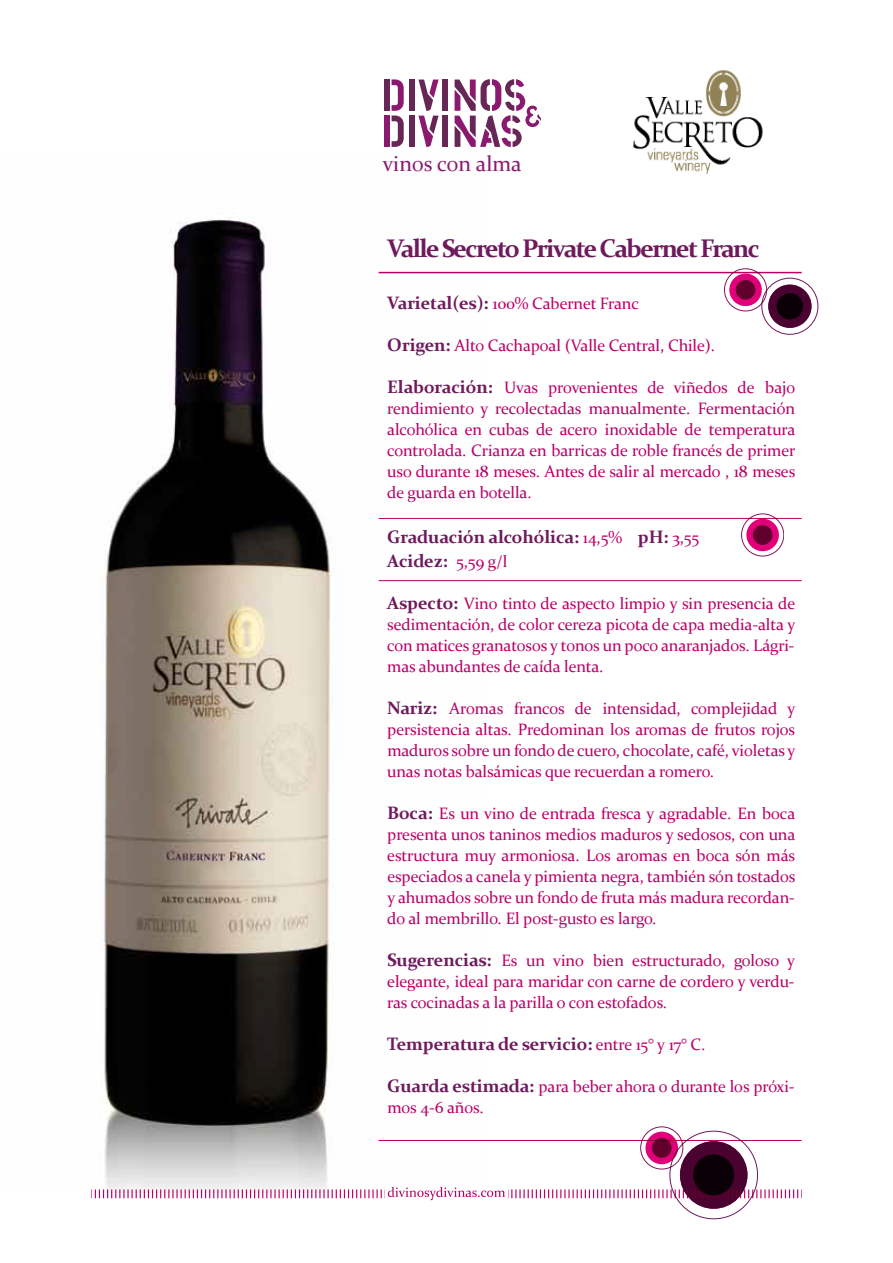
<style>
.page{position:relative;width:893px;height:1263px;background:#fff}
.page>*{position:absolute;margin:0;border:0;box-sizing:border-box;transform-origin:0 0}
.t1{font:700 25.5px "Constantia";letter-spacing:-.07em;color:#6e1a5c}
.t2{font:21.75px "Constantia";color:#8a1a6f}
.t3{font:700 18px/24px "Constantia";letter-spacing:-.01em;color:#6e1a5c}
.t4{font:16.5px/21px "Constantia";letter-spacing:-.01em;color:#b90068;text-align:justify}
.s1{font-weight:700;font-size:18px;color:#6e1a5c}
.s2{font-weight:400;font-size:16.5px;color:#b90068}
</style>
<div class="page">
<img style="left:102px;top:219px;width:380px;height:968px">
<div style="left:385px;top:1182px;width:123px;height:21px;background:#fff"></div>
<svg style="left:91px;top:1187px;width:711px;height:13px"></svg>
<div style="left:384px;top:116px;width:6px;height:31px;background:#8a1a6f"></div>
<div style="left:384px;top:79px;width:6px;height:32px;background:#672756"></div>
<div style="left:409px;top:80px;width:5px;height:31px;background:#672756"></div>
<div style="left:442px;top:80px;width:6px;height:31px;background:#672756"></div>
<svg style="left:392px;top:79px;width:12px;height:68px"></svg>
<div style="left:409px;top:116px;width:5px;height:31px;background:#672756"></div>
<div style="left:442px;top:116px;width:6px;height:31px;background:#672756"></div>
<svg style="left:418px;top:80px;width:21px;height:67px"></svg>
<svg style="left:455px;top:79px;width:86px;height:68px"></svg>
<hr style="left:379px;top:580px;width:423px;height:1px;background:#b90068">
<hr style="left:379px;top:518px;width:423px;height:1px;background:#b90068">
<hr style="left:379px;top:1140px;width:423px;height:1px;background:#b90068">
<hr style="left:379px;top:272px;width:423px;height:1px;background:#b90068">
<svg style="left:680px;top:1141px;width:67px;height:68px;background:#4c0331"></svg>
<div style="left:693px;top:1154px;width:41px;height:41px;background:#0b0005;border-radius:50%"></div>
<div style="left:724px;top:269px;width:43px;height:42px;border:1px solid #82175d;border-radius:50%"></div>
<div style="left:729px;top:274px;width:33px;height:32px;background:#e2007a;border-radius:50%"></div>
<div style="left:736px;top:280px;width:19px;height:20px;background:#61002c;border-radius:50%"></div>
<div style="left:640px;top:1127px;width:43px;height:42px;border:1px solid #82175d;border-radius:50%"></div>
<div style="left:645px;top:1132px;width:33px;height:32px;background:#e2007a;border-radius:50%"></div>
<svg style="left:652px;top:1138px;width:20px;height:20px"></svg>
<div style="left:762px;top:278px;width:56px;height:57px;border:1px solid #6e1a5c;border-radius:50%"></div>
<svg style="left:768px;top:285px;width:43px;height:43px"></svg>
<div style="left:777px;top:293px;width:26px;height:26px;background:#0b0005;border-radius:50%"></div>
<div style="left:741px;top:514px;width:43px;height:42px;border:1px solid #82175d;border-radius:50%"></div>
<div style="left:746px;top:519px;width:33px;height:32px;background:#e2007a;border-radius:50%"></div>
<div style="left:753px;top:525px;width:19px;height:20px;background:#61002c;border-radius:50%"></div>
<img style="left:633px;top:70px;width:130px;height:104px">
<h2 class="t2" style="left:383px;top:149px;width:140px">vinos con alma</h2>
<h1 class="t1" style="left:387px;top:230px;width:374px">Valle Secreto PrivateCabernetFranc</h1>
<p class="t4" style="left:387px;top:292px;width:253px"><span class="s1">Varietal(es):</span> 100% Cabernet Franc</p>
<p class="t4" style="left:387px;top:334px;width:329px"><span class="s1">Origen:</span> Alto Cachapoal (Valle Central, Chile).</p>
<p class="t4" style="left:387px;top:376px;width:410px"><span class="s1">Elaboración:</span> Uvas provenientes de viñedos de bajo rendimiento y recolectadas manualmente. Fermentación alcohólica en cubas de acero inoxidable de temperatura controlada. Crianza en barricas de roble francés de primer uso durante 18 meses. Antes de salir al mercado , 18 meses de guarda en botella.</p>
<p class="t3" style="left:387px;top:524px;width:313px">Graduación alcohólica: <span class="s2">14,5%</span> pH: <span class="s2">3,55<br></span>Acidez: <span class="s2">5,59 g/l</span></p>
<p class="t4" style="left:387px;top:592px;width:410px"><span class="s1">Aspecto:</span> Vino tinto de aspecto limpio y sin presencia de sedimentación, de color cereza picota de capa media-alta y con matices granatosos y tonos un poco anaranjados. Lágri&shy;mas abundantes de caída lenta.</p>
<p class="t4" style="left:387px;top:697px;width:410px"><span class="s1">Nariz:</span> Aromas francos de intensidad, complejidad y persistencia altas. Predominan los aromas de frutos rojos maduros sobre un fondo de cuero, chocolate, café, violetas y unas notas balsámicas que recuerdan a romero.</p>
<p class="t4" style="left:387px;top:802px;width:410px"><span class="s1">Boca:</span> Es un vino de entrada fresca y agradable. En boca presenta unos taninos medios maduros y sedosos, con una estructura muy armoniosa. Los aromas en boca són más especiados a canela y pimienta negra, también són tostados y ahumados sobre un fondo de fruta más madura recordan&shy;do al membrillo. El post-gusto es largo.</p>
<p class="t4" style="left:387px;top:949px;width:409px"><span class="s1">Sugerencias:</span> Es un vino bien estructurado, goloso y elegante, ideal para maridar con carne de cordero y verdu&shy;ras cocinadas a la parilla o con estofados.</p>
<p class="t3" style="left:387px;top:1031px;width:320px">Temperatura de servicio: <span class="s2">entre 15° y 17° C.</span></p>
<p class="t4" style="left:387px;top:1075px;width:409px"><span class="s1">Guarda estimada:</span> para beber ahora o durante los próxi&shy;mos 4-6 años.</p>
</div>
